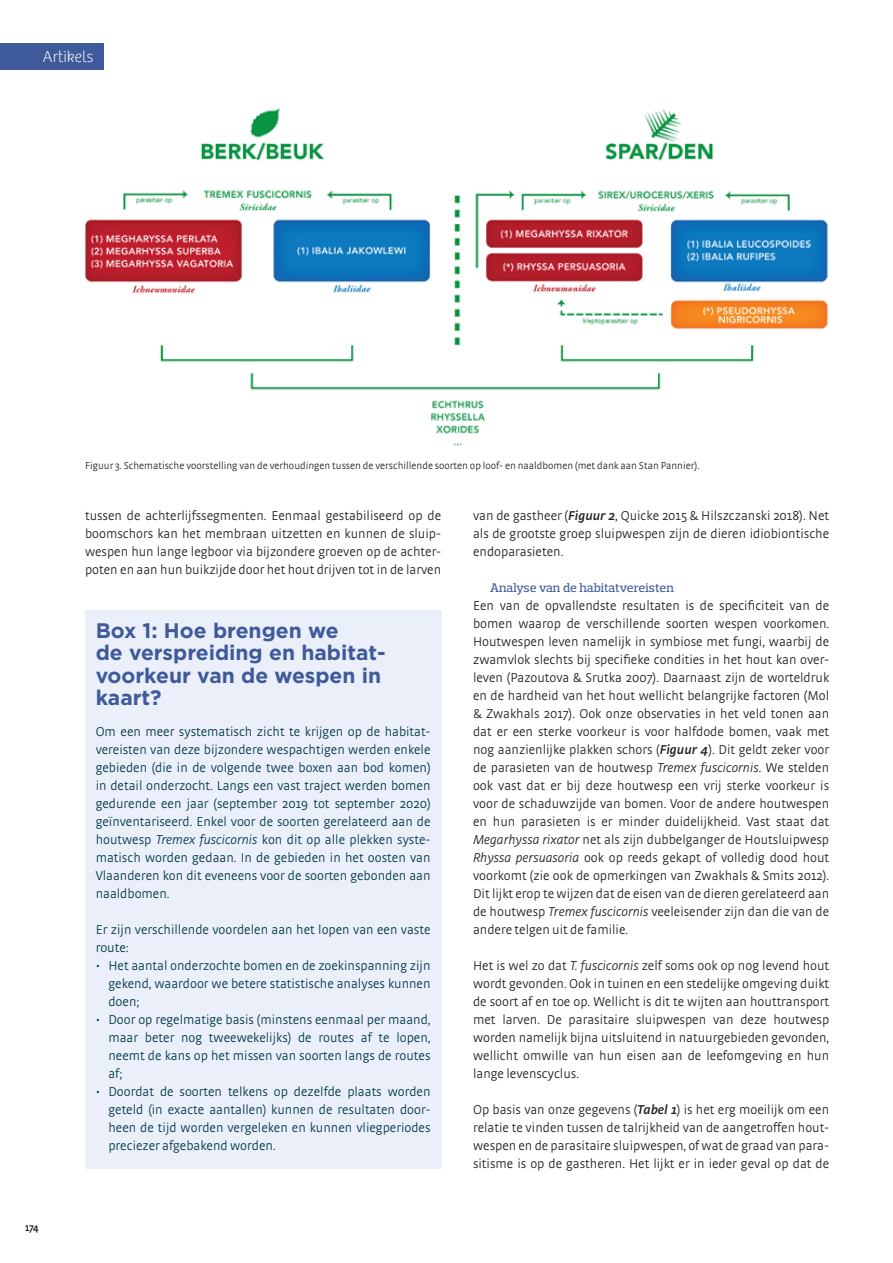
<style>
.page{position:relative;width:893px;height:1263px;background:#fff}
.page>*{position:absolute;margin:0;border:0;box-sizing:border-box;transform-origin:0 0}
.t1{font:700 21px/22.5px "Gotham";color:#3e5a9a}
.t2{font:100 16.5px "Bree";color:#fff}
.t3{font:300 13.5px/18px "Strada OT";color:#231f20;text-align:justify}
.t4{font:300 13.5px/18px "Strada OT";color:#003846;text-align:justify}
.t5{font:500 12.75px "Prelo Slab";color:#3e5a9a}
.t6{font:300 10.5px "Strada OT";color:#231f20}
.s1{font-weight:600;font-style:italic}
.s2{font-style:italic}
</style>
<div class="page">
<div style="left:0;top:43px;width:104px;height:26px;background:#3e5a9a"></div>
<img style="left:85px;top:108px;width:743px;height:338px">
<div style="left:85px;top:610px;width:356px;height:558px;background:#eaeff9"></div>
<p class="t2" style="left:43px;top:47px;width:52px">Artikels</p>
<p class="t6" style="left:85px;top:460px;width:616px">Figuur 3. Schematische voorstelling van de verhoudingen tussen de verschillende soorten op loof- en naaldbomen (met dank aan Stan Pannier).</p>
<p class="t6" style="left:25px;top:1222px;width:15px">174</p>
<p class="t3" style="left:85px;top:507px;width:358px">tussen de achterlijfssegmenten. Eenmaal gestabiliseerd op de boomschors kan het membraan uitzetten en kunnen de sluip&shy;wespen hun lange legboor via bijzondere groeven op de achter&shy;poten en aan hun buikzijde door het hout drijven tot in de larven</p>
<p class="t3" style="left:473px;top:507px;width:358px">van de gastheer (<span class="s1">Figuur 2</span>, Quicke 2015 &amp; Hilszczanski 2018). Net als de grootste groep sluipwespen zijn de dieren idiobiontische endoparasieten.</p>
<p class="t5" style="left:490px;top:580px;width:185px">Analyse van de habitatvereisten</p>
<p class="t3" style="left:473px;top:597px;width:358px">Een van de opvallendste resultaten is de specificiteit van de bomen waarop de verschillende soorten wespen voorkomen.<br>Houtwespen leven namelijk in symbiose met fungi, waarbij de zwamvlok slechts bij specifieke condities in het hout kan over&shy;leven (Pazoutova &amp; Srutka 2007). Daarnaast zijn de worteldruk en de hardheid van het hout wellicht belangrijke factoren (Mol &amp; Zwakhals 2017). Ook onze observaties in het veld tonen aan dat er een sterke voorkeur is voor halfdode bomen, vaak met nog aanzienlijke plakken schors (<span class="s1">Figuur 4</span>). Dit geldt zeker voor de parasieten van de houtwesp <span class="s2">Tremex fuscicornis</span>. We stelden ook vast dat er bij deze houtwesp een vrij sterke voorkeur is voor de schaduwzijde van bomen. Voor de andere houtwespen en hun parasieten is er minder duidelijkheid. Vast staat dat <span class="s2">Megarhyssa rixator</span> net als zijn dubbelganger de Houtsluipwesp <span class="s2">Rhyssa persuasoria</span> ook op reeds gekapt of volledig dood hout voorkomt (zie ook de opmerkingen van Zwakhals &amp; Smits 2012).<br>Dit lijkt erop te wijzen dat de eisen van de dieren gerelateerd aan de houtwesp <span class="s2">Tremex fuscicornis</span> veeleisender zijn dan die van de andere telgen uit de familie.</p>
<p class="t3" style="left:473px;top:957px;width:358px">Het is wel zo dat <span class="s2">T. fuscicornis</span> zelf soms ook op nog levend hout wordt gevonden. Ook in tuinen en een stedelijke omgeving duikt de soort af en toe op. Wellicht is dit te wijten aan houttransport met larven. De parasitaire sluipwespen van deze houtwesp worden namelijk bijna uitsluitend in natuurgebieden gevonden, wellicht omwille van hun eisen aan de leefomgeving en hun lange levenscyclus.</p>
<p class="t3" style="left:473px;top:1101px;width:358px">Op basis van onze gegevens (<span class="s1">Tabel 1</span>) is het erg moeilijk om een relatie te vinden tussen de talrijkheid van de aangetroffen hout&shy;wespen en de parasitaire sluipwespen, of wat de graad van para&shy;sitisme is op de gastheren. Het lijkt er in ieder geval op dat de</p>
<h1 class="t1" style="left:96px;top:619px;width:292px">Box 1: Hoe brengen we<br>de verspreiding en habitat&shy;voorkeur van de wespen in kaart?</h1>
<p class="t4" style="left:96px;top:723px;width:337px">Om een meer systematisch zicht te krijgen op de habitat&shy;vereisten van deze bijzondere wespachtigen werden enkele gebieden (die in de volgende twee boxen aan bod komen) in detail onderzocht. Langs een vast traject werden bomen gedurende een jaar (september 2019 tot september 2020) geïnventariseerd. Enkel voor de soorten gerelateerd aan de houtwesp <span class="s2">Tremex fuscicornis</span> kon dit op alle plekken syste&shy;matisch worden gedaan. In de gebieden in het oosten van Vlaanderen kon dit eveneens voor de soorten gebonden aan naaldbomen.</p>
<p class="t4" style="left:96px;top:921px;width:336px">Er zijn verschillende voordelen aan het lopen van een vaste route:</p>
<p class="t4" style="left:108px;top:957px;width:324px;text-indent:-13px">• Het aantal onderzochte bomen en de zoekinspanning zijn gekend, waardoor we betere statistische analyses kunnen doen;</p>
<p class="t4" style="left:108px;top:1011px;width:324px;text-indent:-13px">• Door op regelmatige basis (minstens eenmaal per maand, maar beter nog tweewekelijks) de routes af te lopen, neemt de kans op het missen van soorten langs de routes af;</p>
<p class="t4" style="left:108px;top:1083px;width:324px;text-indent:-13px">• Doordat de soorten telkens op dezelfde plaats worden geteld (in exacte aantallen) kunnen de resultaten door&shy;heen de tijd worden vergeleken en kunnen vliegperiodes preciezer afgebakend worden.</p>
</div>
